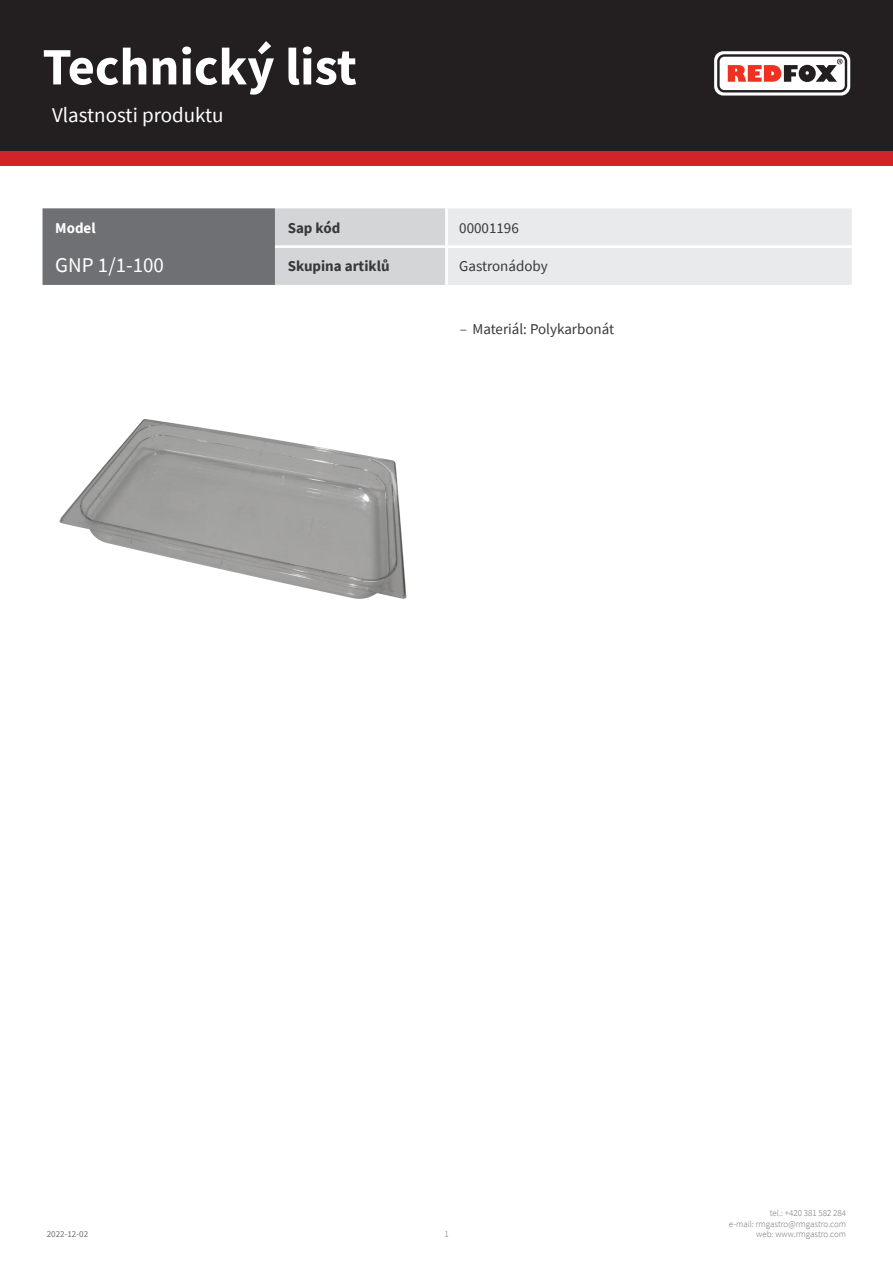
<style>
.page{position:relative;width:893px;height:1263px;background:#fff}
.page>*{position:absolute;margin:0;border:0;box-sizing:border-box;transform-origin:0 0}
.t1{font:700 52.5px "Source Sans Pro";color:#fff}
.kapitola{font:21px "Source Sans Pro";color:#fff}
.tabulka_-_headline{font:21px "Source Sans Pro";color:#fff}
.tabulka_-_text{font:15px "Source Sans Pro";color:#383839}
.tabulka_-_text-2{font:700 15px "Source Sans Pro";color:#383839}
.tabulka_-_text-3{font:700 15px "Source Sans Pro";color:#fff}
.t2{font:300 9px/10.8px "Source Sans Pro";color:#6f7073;text-align:right}
.t3{font:9px "Source Sans Pro";color:#6f7073}
.s1{font-weight:300}
</style>
<div class="page">
<div style="left:0;top:0;width:893px;height:166px;background:#d1232a"></div>
<div style="left:0;top:0;width:893px;height:151px;background:#231f20"></div>
<svg style="left:714px;top:51px;width:136px;height:45px"></svg>
<img style="left:59px;top:419px;width:348px;height:180px">
<svg style="left:43px;top:208px;width:809px;height:77px;background:#c0c1c3"></svg>
<hr style="left:445px;top:208px;width:3px;height:37px;background:#fff">
<hr style="left:275px;top:245px;width:171px;height:3px;background:#fff">
<hr style="left:446px;top:245px;width:406px;height:3px;background:#fff">
<hr style="left:445px;top:248px;width:3px;height:37px;background:#fff">
<h1 class="t1" style="left:43px;top:31px;width:316px">Technický list</h1>
<p class="kapitola" style="left:52px;top:101px;width:173px">Vlastnosti produktu</p>
<p class="tabulka_-_text-3" style="left:55px;top:218px;width:42px">Model</p>
<p class="tabulka_-_text-2" style="left:288px;top:218px;width:54px">Sap kód</p>
<p class="tabulka_-_text" style="left:459px;top:219px;width:61px">00001196</p>
<p class="tabulka_-_headline" style="left:55px;top:251px;width:110px">GNP 1/1-100</p>
<p class="tabulka_-_text-2" style="left:288px;top:256px;width:103px">Skupina artiklů</p>
<p class="tabulka_-_text" style="left:459px;top:257px;width:90px">Gastronádoby</p>
<p class="tabulka_-_text" style="left:460px;top:320px;width:156px"><span class="s1">–</span> Materiál: Polykarbonát</p>
<p class="t3" style="left:47px;top:1229px;width:43px">2022-12-02</p>
<p class="t2" style="left:444px;top:1229px;width:6px">1</p>
<p class="t2" style="left:729px;top:1207px;width:119px">tel.: +420 381 582 284<br>e-mail: rmgastro@rmgastro.com web: www.rmgastro.com</p>
</div>
